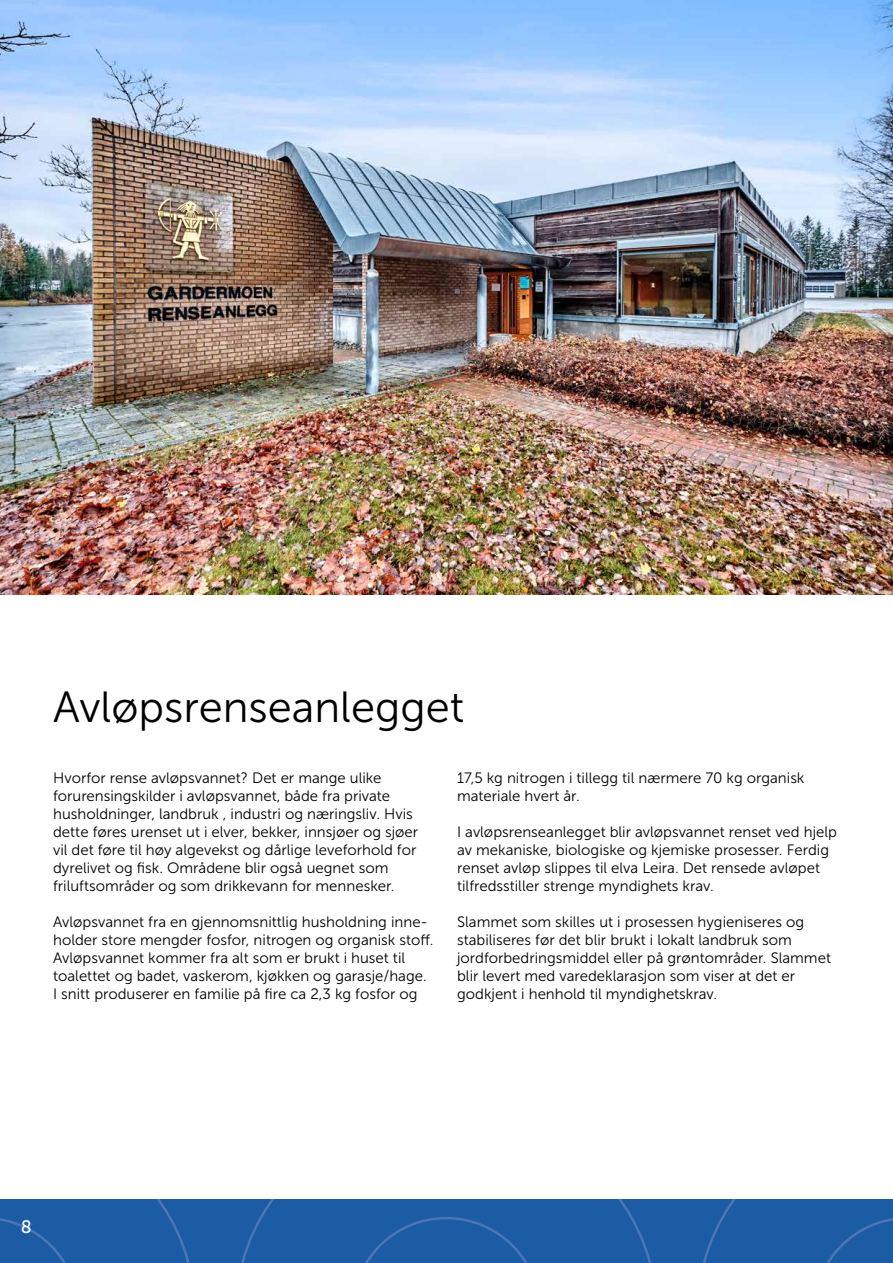
<style>
.page{position:relative;width:893px;height:1263px;background:#fff}
.page>*{position:absolute;margin:0;border:0;box-sizing:border-box;transform-origin:0 0}
.t1{font:43.5px "Museo Sans 300";color:#000}
.t2{font:18px "Museo Sans 500";color:#fff}
.t3{font:15px/18px "Museo Sans 300";color:#000}
</style>
<div class="page">
<div style="left:0;top:1199px;width:893px;height:64px;background:#1b5ca4"></div>
<img style="left:0;top:0;width:893px;height:594px">
<h1 class="t1" style="left:53px;top:683px;width:413px">Avløpsrenseanlegget</h1>
<p class="t3" style="left:53px;top:769px;width:367px">Hvorfor rense avløpsvannet? Det er mange ulike forurensingskilder i avløpsvannet, både fra private husholdninger, landbruk , industri og næringsliv. Hvis dette føres urenset ut i elver, bekker, innsjøer og sjøer vil det føre til høy algevekst og dårlige leveforhold for dyrelivet og fisk. Områdene blir også uegnet som friluftsområder og som drikkevann for mennesker.</p>
<p class="t3" style="left:53px;top:913px;width:382px">Avløpsvannet fra en gjennomsnittlig husholdning inne&shy;holder store mengder fosfor, nitrogen og organisk stoff.<br>Avløpsvannet kommer fra alt som er brukt i huset til toalettet og badet, vaskerom, kjøkken og garasje/hage.<br>I snitt produserer en familie på fire ca 2,3 kg fosfor og</p>
<p class="t3" style="left:457px;top:769px;width:349px">17,5 kg nitrogen i tillegg til nærmere 70 kg organisk materiale hvert år.</p>
<p class="t3" style="left:457px;top:823px;width:381px">I avløpsrenseanlegget blir avløpsvannet renset ved hjelp av mekaniske, biologiske og kjemiske prosesser. Ferdig renset avløp slippes til elva Leira. Det rensede avløpet tilfredsstiller strenge myndighets krav.</p>
<p class="t3" style="left:457px;top:913px;width:375px">Slammet som skilles ut i prosessen hygieniseres og stabiliseres før det blir brukt i lokalt landbruk som jordforbedringsmiddel eller på grøntområder. Slammet blir levert med varedeklarasjon som viser at det er godkjent i henhold til myndighetskrav.</p>
<p class="t2" style="left:21px;top:1216px;width:12px">8</p>
</div>
